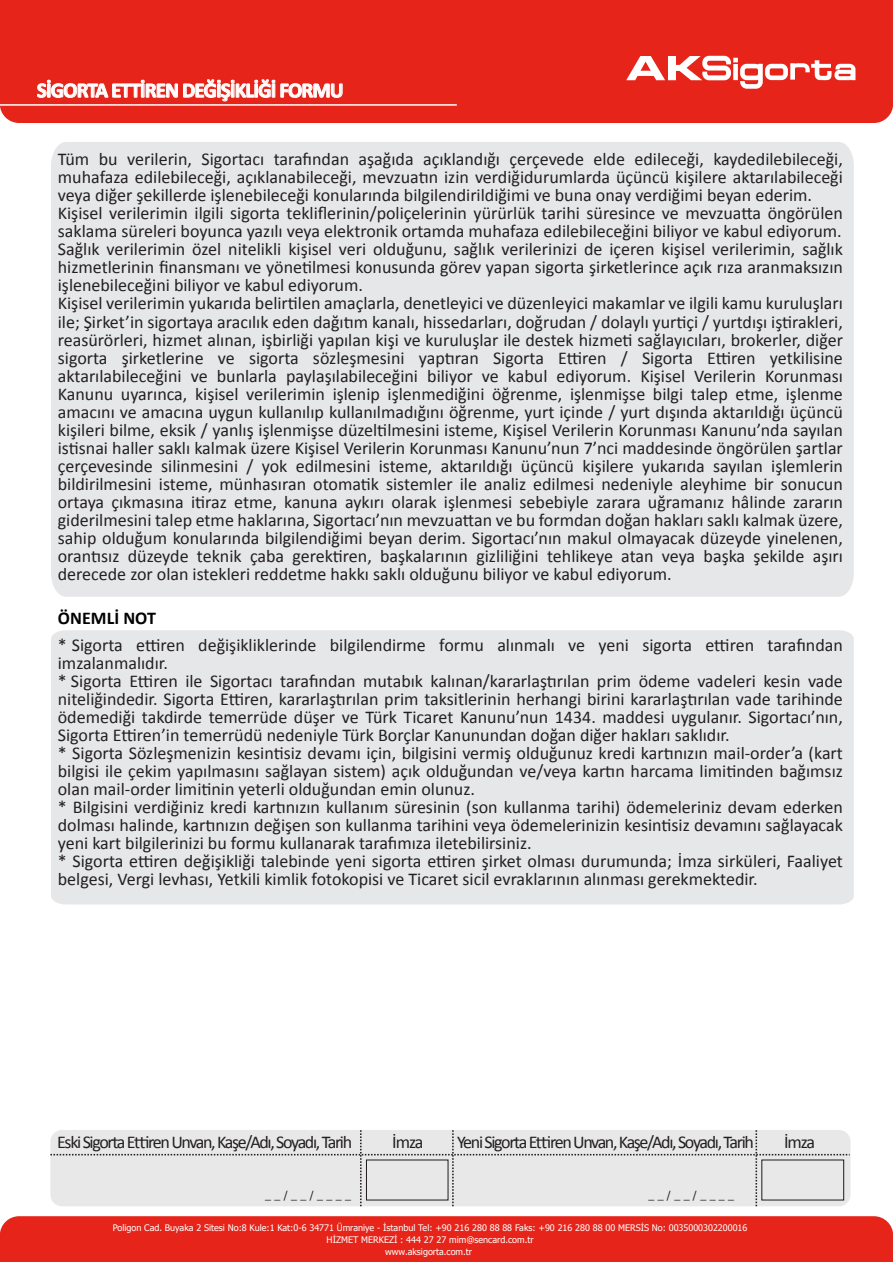
<style>
.page{position:relative;width:893px;height:1262px;background:#fff}
.page>*{position:absolute;margin:0;border:0;box-sizing:border-box;transform-origin:0 0}
.t1{font:700 21px "Calibri";letter-spacing:-.04em;color:#fff}
.t2{font:18px/18px "Calibri";color:#231f20}
.t3{font:18px "Calibri";letter-spacing:-.075em;color:#231f20}
.t4{font:700 18px "Calibri";letter-spacing:.005em;color:#000}
.t5{font:10.8px "Tahoma";color:#231f20}
.t6{font:9px/12px "Tahoma";color:#fff;text-align:center}
</style>
<div class="page">
<div style="left:0;top:0;width:892px;height:123px;background:#e72419"></div>
<hr style="left:0;top:104px;width:457px;height:2px;background:#fff">
<div style="left:0;top:1216px;width:892px;height:46px;background:#e72419"></div>
<svg style="left:626px;top:56px;width:229px;height:33px"></svg>
<div style="left:51px;top:630px;width:802px;height:274px;background:#e6e7e9"></div>
<div style="left:51px;top:142px;width:802px;height:454px;background:#e6e7e9"></div>
<svg style="left:37px;top:79px;width:305px;height:22px;background:#ed5e56"></svg>
<div style="left:50px;top:1130px;width:799px;height:76px;background:#e8e8e9"></div>
<p class="t1" style="left:37px;top:77px;width:308px">SİGORTA ETTİREN DEĞİŞİKLİĞİ FORMU</p>
<p class="t2" style="left:58px;top:150px;width:786px">Tüm bu verilerin, Sigortacı tarafından aşağıda açıklandığı çerçevede elde edileceği, kaydedilebileceği, muhafaza edilebileceği, açıklanabileceği, mevzuatın izin verdiğidurumlarda üçüncü kişilere aktarılabileceği veya diğer şekillerde işlenebileceği konularında bilgilendirildiğimi ve buna onay verdiğimi beyan ederim.<br>Kişisel verilerimin ilgili sigorta tekliflerinin/poliçelerinin yürürlük tarihi süresince ve mevzuatta öngörülen saklama süreleri boyunca yazılı veya elektronik ortamda muhafaza edilebileceğini biliyor ve kabul ediyorum.<br>Sağlık verilerimin özel nitelikli kişisel veri olduğunu, sağlık verilerinizi de içeren kişisel verilerimin, sağlık hizmetlerinin finansmanı ve yönetilmesi konusunda görev yapan sigorta şirketlerince açık rıza aranmaksızın işlenebileceğini biliyor ve kabul ediyorum.<br>Kişisel verilerimin yukarıda belirtilen amaçlarla, denetleyici ve düzenleyici makamlar ve ilgili kamu kuruluşları ile; Şirket’in sigortaya aracılık eden dağıtım kanalı, hissedarları, doğrudan / dolaylı yurtiçi / yurtdışı iştirakleri, reasürörleri, hizmet alınan, işbirliği yapılan kişi ve kuruluşlar ile destek hizmeti sağlayıcıları, brokerler, diğer sigorta şirketlerine ve sigorta sözleşmesini yaptıran Sigorta Ettiren / Sigorta Ettiren yetkilisine aktarılabileceğini ve bunlarla paylaşılabileceğini biliyor ve kabul ediyorum. Kişisel Verilerin Korunması Kanunu uyarınca, kişisel verilerimin işlenip işlenmediğini öğrenme, işlenmişse bilgi talep etme, işlenme amacını ve amacına uygun kullanılıp kullanılmadığını öğrenme, yurt içinde / yurt dışında aktarıldığı üçüncü kişileri bilme, eksik / yanlış işlenmişse düzeltilmesini isteme, Kişisel Verilerin Korunması Kanunu’nda sayılan istisnai haller saklı kalmak üzere Kişisel Verilerin Korunması Kanunu’nun 7’nci maddesinde öngörülen şartlar çerçevesinde silinmesini / yok edilmesini isteme, aktarıldığı üçüncü kişilere yukarıda sayılan işlemlerin bildirilmesini isteme, münhasıran otomatik sistemler ile analiz edilmesi nedeniyle aleyhime bir sonucun ortaya çıkmasına itiraz etme, kanuna aykırı olarak işlenmesi sebebiyle zarara uğramanız hâlinde zararın giderilmesini talep etme haklarına, Sigortacı’nın mevzuattan ve bu formdan doğan hakları saklı kalmak üzere, sahip olduğum konularında bilgilendiğimi beyan derim. Sigortacı’nın makul olmayacak düzeyde yinelenen, orantısız düzeyde teknik çaba gerektiren, başkalarının gizliliğini tehlikeye atan veya başka şekilde aşırı derecede zor olan istekleri reddetme hakkı saklı olduğunu biliyor ve kabul ediyorum.</p>
<p class="t4" style="left:58px;top:607px;width:100px">ÖNEMLİ NOT</p>
<p class="t2" style="left:58px;top:636px;width:786px">* Sigorta ettiren değişikliklerinde bilgilendirme formu alınmalı ve yeni sigorta ettiren tarafından imzalanmalıdır.<br>* Sigorta Ettiren ile Sigortacı tarafından mutabık kalınan/kararlaştırılan prim ödeme vadeleri kesin vade niteliğindedir. Sigorta Ettiren, kararlaştırılan prim taksitlerinin herhangi birini kararlaştırılan vade tarihinde ödemediği takdirde temerrüde düşer ve Türk Ticaret Kanunu’nun 1434. maddesi uygulanır. Sigortacı’nın, Sigorta Ettiren’in temerrüdü nedeniyle Türk Borçlar Kanunundan doğan diğer hakları saklıdır.<br>* Sigorta Sözleşmenizin kesintisiz devamı için, bilgisini vermiş olduğunuz kredi kartınızın mail-order’a (kart bilgisi ile çekim yapılmasını sağlayan sistem) açık olduğundan ve/veya kartın harcama limitinden bağımsız olan mail-order limitinin yeterli olduğundan emin olunuz.<br>* Bilgisini verdiğiniz kredi kartınızın kullanım süresinin (son kullanma tarihi) ödemeleriniz devam ederken dolması halinde, kartınızın değişen son kullanma tarihini veya ödemelerinizin kesintisiz devamını sağlayacak yeni kart bilgilerinizi bu formu kullanarak tarafımıza iletebilirsiniz.<br>* Sigorta ettiren değişikliği talebinde yeni sigorta ettiren şirket olması durumunda; İmza sirküleri, Faaliyet belgesi, Vergi levhası, Yetkili kimlik fotokopisi ve Ticaret sicil evraklarının alınması gerekmektedir.</p>
<p class="t3" style="left:57px;top:1131px;width:296px">Eski Sigorta Ettiren Unvan, Kaşe/Adı, Soyadı, Tarih</p>
<p class="t2" style="left:392px;top:1133px;width:33px">İmza</p>
<p class="t3" style="left:457px;top:1131px;width:298px">Yeni Sigorta Ettiren Unvan, Kaşe/Adı, Soyadı, Tarih</p>
<p class="t2" style="left:784px;top:1133px;width:33px">İmza</p>
<p class="t5" style="left:265px;top:1187px;width:87px">_ _ / _ _ / _ _ _ _</p>
<p class="t5" style="left:648px;top:1187px;width:87px">_ _ / _ _ / _ _ _ _</p>
<p class="t6" style="left:113px;top:1221px;width:636px">Poligon Cad. Buyaka 2 Sitesi No:8 Kule:1 Kat:0-6 34771 Ümraniye - İstanbul Tel: +90 216 280 88 88 Faks: +90 216 280 88 00 MERSİS No: 0035000302200016<br>HİZMET MERKEZİ : 444 27 27 mim@sencard.com.tr<br>www.aksigorta.com.tr</p>
</div>
